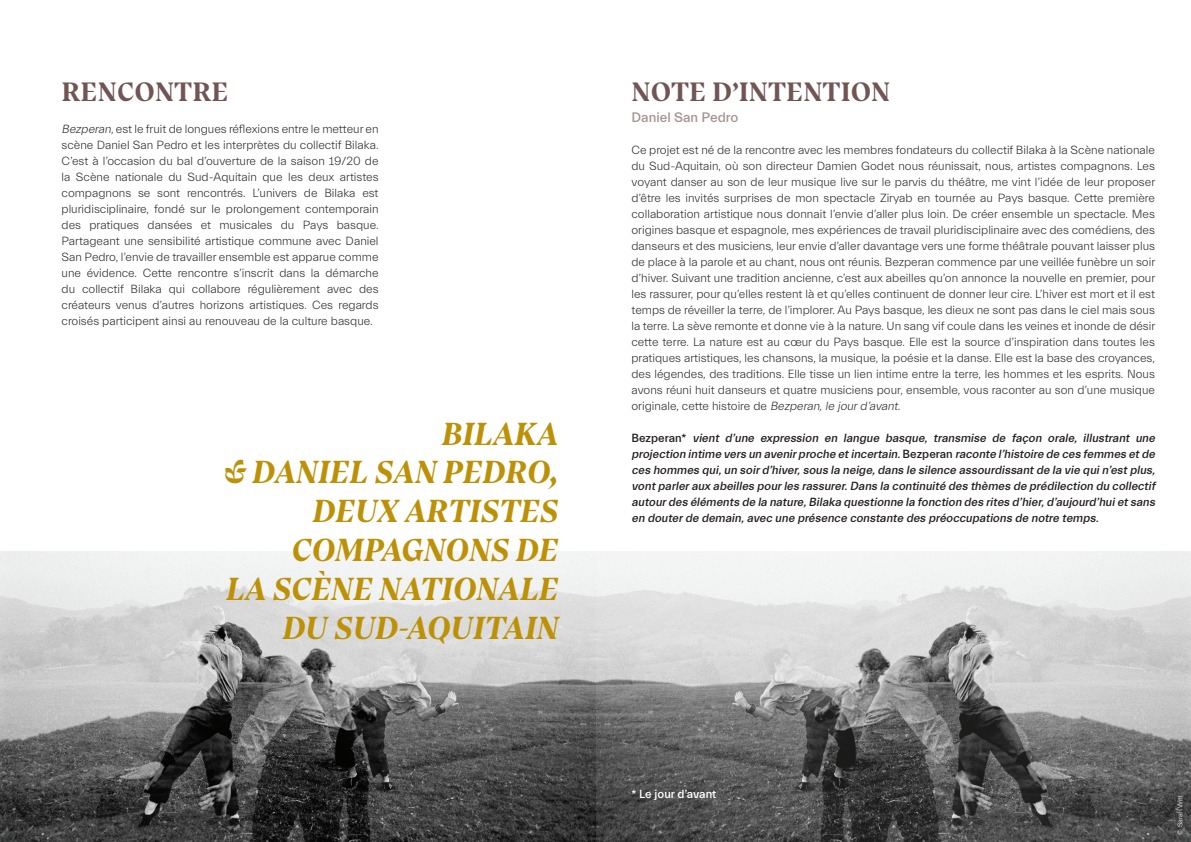
<style>
.page{position:relative;width:1191px;height:842px;background:#fff}
.page>*{position:absolute;margin:0;border:0;box-sizing:border-box;transform-origin:0 0}
.t1{font:italic 700 32.4px/38.9px "TRY Bluu Suuperstar";color:#bd9107;text-align:right}
.t2{font:700 27px "TRY Bluu Suuperstar";color:#715454}
.t3{font:500 14px "Everett";color:#a99492}
.t4{font:300 12px/16px "Everett";color:#231f20;text-align:justify}
.t5{font:italic 500 12px/16px "Everett";color:#231f20;text-align:justify}
.t6{font:500 12px "Everett";color:#fff}
.t7{font:300 7px "Everett";color:#fff}
.s1{font-style:italic}
.s2{font-style:normal}
</style>
<div class="page">
<img style="left:0;top:551px;width:1191px;height:291px">
<h2 class="t2" style="left:62px;top:75px;width:168px">RENCONTRE</h2>
<p class="t4" style="left:62px;top:121px;width:318px"><span class="s1">Bezperan</span>, est le fruit de longues réflexions entre le metteur en scène Daniel San Pedro et les interprètes du collectif Bilaka.<br>C’est à l’occasion du bal d’ouverture de la saison 19/20 de la Scène nationale du Sud-Aquitain que les deux artistes compagnons se sont rencontrés. L’univers de Bilaka est pluridisciplinaire, fondé sur le prolongement contemporain des pratiques dansées et musicales du Pays basque.<br>Partageant une sensibilité artistique commune avec Daniel San Pedro, l’envie de travailler ensemble est apparue comme une évidence. Cette rencontre s’inscrit dans la démarche du collectif Bilaka qui collabore régulièrement avec des créateurs venus d’autres horizons artistiques. Ces regards croisés participent ainsi au renouveau de la culture basque.</p>
<h1 class="t1" style="left:224px;top:414px;width:336px">BILAKA<br>&amp; DANIEL SAN PEDRO,<br>DEUX ARTISTES<br>COMPAGNONS DE<br>LA SCÈNE NATIONALE<br>DU SUD-AQUITAIN</h1>
<h2 class="t2" style="left:631px;top:75px;width:260px">NOTE D’INTENTION</h2>
<p class="t3" style="left:631px;top:110px;width:108px">Daniel San Pedro</p>
<p class="t4" style="left:631px;top:142px;width:525px">Ce projet est né de la rencontre avec les membres fondateurs du collectif Bilaka à la Scène nationale du Sud-Aquitain, où son directeur Damien Godet nous réunissait, nous, artistes compagnons. Les voyant danser au son de leur musique live sur le parvis du théâtre, me vint l’idée de leur proposer d’être les invités surprises de mon spectacle Ziryab en tournée au Pays basque. Cette première collaboration artistique nous donnait l’envie d’aller plus loin. De créer ensemble un spectacle. Mes origines basque et espagnole, mes expériences de travail pluridisciplinaire avec des comédiens, des danseurs et des musiciens, leur envie d’aller davantage vers une forme théâtrale pouvant laisser plus de place à la parole et au chant, nous ont réunis. Bezperan commence par une veillée funèbre un soir d’hiver. Suivant une tradition ancienne, c’est aux abeilles qu’on annonce la nouvelle en premier, pour les rassurer, pour qu’elles restent là et qu’elles continuent de donner leur cire. L’hiver est mort et il est temps de réveiller la terre, de l’implorer. Au Pays basque, les dieux ne sont pas dans le ciel mais sous la terre. La sève remonte et donne vie à la nature. Un sang vif coule dans les veines et inonde de désir cette terre. La nature est au cœur du Pays basque. Elle est la source d’inspiration dans toutes les pratiques artistiques, les chansons, la musique, la poésie et la danse. Elle est la base des croyances, des légendes, des traditions. Elle tisse un lien intime entre la terre, les hommes et les esprits. Nous avons réuni huit danseurs et quatre musiciens pour, ensemble, vous raconter au son d’une musique originale, cette histoire de <span class="s1">Bezperan,le jourd’avant.</span></p>
<p class="t5" style="left:631px;top:430px;width:527px"><span class="s2">B e z p e r a n *</span> vient d’une expression en langue basque, transmise de façon orale, illustrant une projection intime vers un avenirproche etincertain.<span class="s2">B e z p e r a n</span> raconte l’histoire de ces femmes etde ces hommes qui,un soird’hiver,sous la neige,dans le silence assourdissantde la vie quin’estplus, vontparleraux abeilles pourles rassurer.Dans la continuité des thèmes de prédilection du collectif autourdes éléments de la nature,Bilaka questionne la fonction des rites d’hier,d’aujourd’huietsans en douterde demain,avec une présence constante des préoccupations de notre temps.</p>
<p class="t6" style="left:631px;top:787px;width:86px">* Le jour d’avant</p>
<p class="t7" style="left:1176px;top:835px;width:41px;rotate:-90deg">© Sarah Witt</p>
</div>
